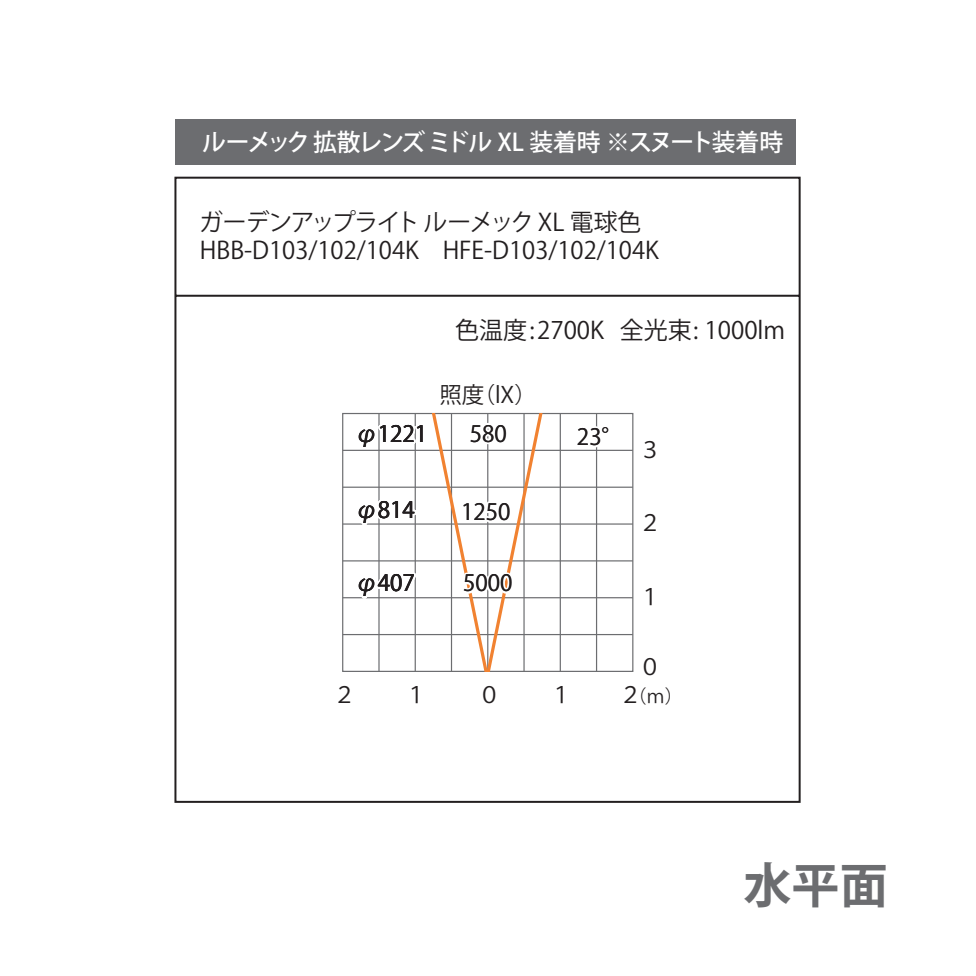
<style>
.page{position:relative;width:976px;height:976px;background:#fff}
.page>*{position:absolute;margin:0;border:0;box-sizing:border-box;transform-origin:0 0}
.t1{font:700 48px "Koz Go Pro";color:#6c6d70}
.t2{font:24px/28px "Koz Go Pro";color:#231f20}
.t3{font:500 24px "Koz Go Pro";letter-spacing:-.09em;color:#fff}
.t4{font:22.4px "Koz Go Pr 6 N";color:#231f20}
.t5{font:22.4px "Koz Go Pro";color:#231f20}
.t6{font:18.4px "Koz Go Pro";color:#231f20}
.s1{font-size:22.4px}
</style>
<div class="page">
<svg style="left:174px;top:176px;width:627px;height:627px"></svg>
<hr style="left:559px;top:413px;width:1px;height:258px;background:#6c6d70">
<hr style="left:595px;top:413px;width:2px;height:258px;background:#6c6d70">
<hr style="left:342px;top:449px;width:290px;height:2px;background:#6c6d70">
<hr style="left:342px;top:486px;width:290px;height:1px;background:#6c6d70">
<hr style="left:342px;top:523px;width:290px;height:1px;background:#6c6d70">
<hr style="left:342px;top:560px;width:290px;height:1px;background:#6c6d70">
<hr style="left:342px;top:597px;width:290px;height:1px;background:#6c6d70">
<hr style="left:342px;top:633px;width:290px;height:2px;background:#6c6d70">
<div style="left:175px;top:119px;width:621px;height:46px;background:#6c6d70"></div>
<svg style="left:572px;top:424px;width:31px;height:25px"></svg>
<div style="left:600px;top:425px;width:10px;height:10px;border:4px solid #fff;border-radius:50%"></div>
<div style="left:601px;top:426px;width:8px;height:8px;border:4px solid #fff;border-radius:50%"></div>
<svg style="left:355px;top:413px;width:190px;height:258px"></svg>
<p class="t3" style="left:202px;top:127px;width:582px">ルーメック 拡散レンズ ミドル XL 装着時 ※スヌート装着時</p>
<p class="t2" style="left:199px;top:208px;width:461px">ガーデンアップライト ルーメック XL 電球色<br>HBB-D103/102/104K　HFE-D103/102/104K</p>
<p class="t2" style="left:455px;top:317px;width:331px">色温度:2700K 全光束: 1000lm</p>
<p class="t5" style="left:439px;top:380px;width:99px">照度（lX）</p>
<p class="t4" style="left:355px;top:421px;width:73px">φ1221</p>
<p class="t4" style="left:469px;top:421px;width:38px">580</p>
<p class="t4" style="left:576px;top:424px;width:48px">23°</p>
<p class="t5" style="left:638px;top:434px;width:24px">３</p>
<p class="t4" style="left:355px;top:497px;width:61px">φ814</p>
<p class="t4" style="left:461px;top:499px;width:51px">1250</p>
<p class="t5" style="left:638px;top:508px;width:24px">２</p>
<p class="t4" style="left:355px;top:570px;width:61px">φ407</p>
<p class="t4" style="left:463px;top:570px;width:51px">5000</p>
<p class="t5" style="left:638px;top:581px;width:24px">１</p>
<p class="t5" style="left:638px;top:651px;width:24px">０</p>
<p class="t5" style="left:333px;top:679px;width:24px">２</p>
<p class="t6" style="left:619px;top:683px;width:66px"><span class="s1">２</span>（ｍ）</p>
<p class="t5" style="left:404px;top:679px;width:24px">１</p>
<p class="t5" style="left:478px;top:679px;width:24px">０</p>
<p class="t5" style="left:549px;top:679px;width:24px">１</p>
<h1 class="t1" style="left:743px;top:854px;width:145px">水平面</h1>
</div>
